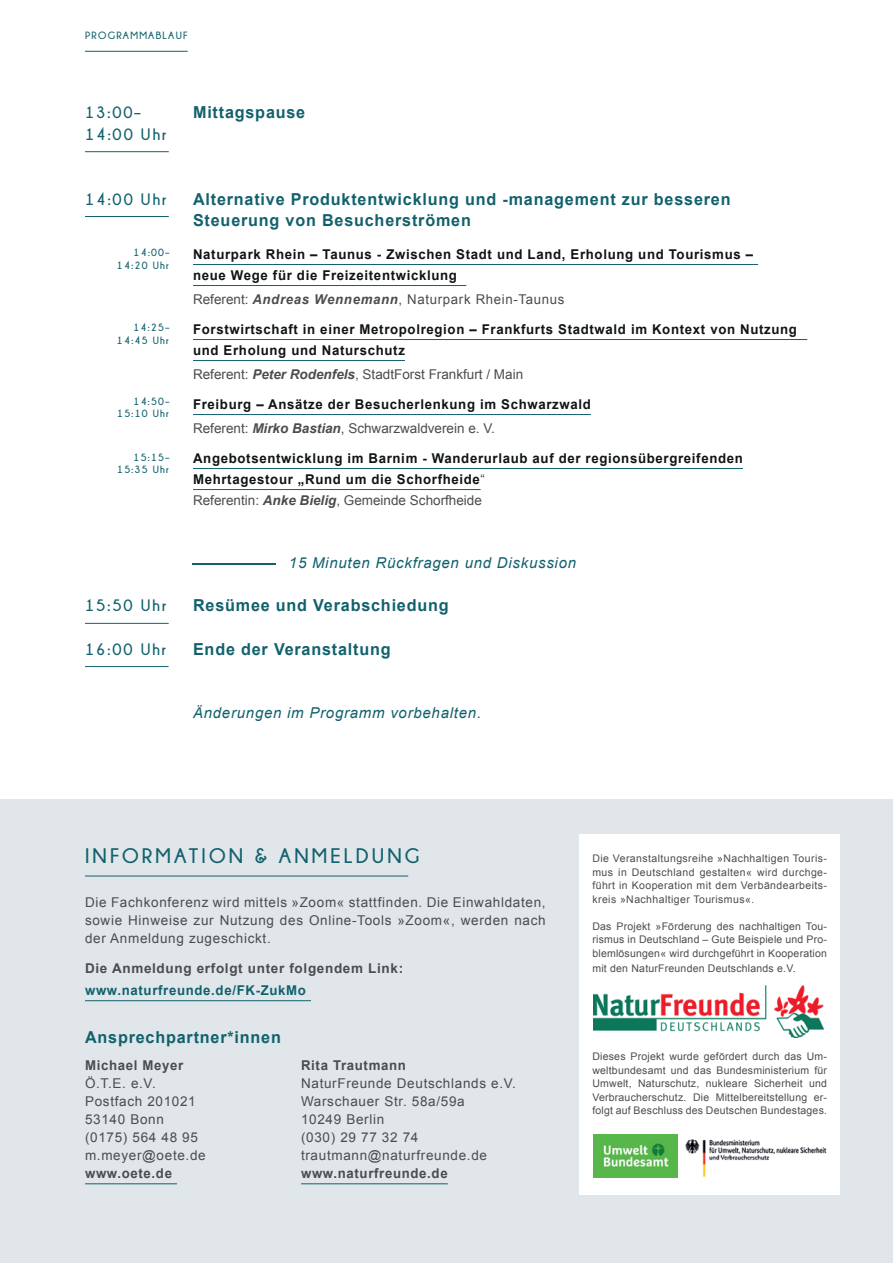
<style>
.page{position:relative;width:893px;height:1263px;background:#fff}
.page>*{position:absolute;margin:0;border:0;box-sizing:border-box;transform-origin:0 0}
.t1{font:700 21px "Champagne&Limousines";letter-spacing:.15em;color:#11616d}
.t2{font:700 16.5px/21px "Arial";letter-spacing:.05em;color:#11616d}
.t3{font:700 16.5px "Champagne&Limousines";letter-spacing:.12em;color:#11616d}
.t4{font:italic 15px "Arial";letter-spacing:.05em;color:#11616d;scale:10 1}
.t5{font:italic 15px "Arial";letter-spacing:.05em;color:#11616d}
.t6{font:700 13.5px/21px "Arial";letter-spacing:.05em;color:#101414}
.t7{font:13.5px/18px "Arial";letter-spacing:.05em;color:#4b4c4d;text-align:justify}
.t8{font:700 13.5px "Arial";letter-spacing:.05em;color:#4b4c4d}
.t9{font:13.5px "Arial";color:#4b4c4d}
.t10{font:700 13.5px "Arial";letter-spacing:.05em;color:#11616d}
.t11{font:10.5px/13.5px "Arial";letter-spacing:.02em;color:#4b4c4d;text-align:justify}
.t12{font:700 10.5px/12.6px "Champagne&Limousines";letter-spacing:.12em;color:#11616d;text-align:right}
.s1{font-weight:700;font-style:italic}
.s2{font-weight:400;color:#4b4c4d}
.s3{font-style:italic;color:#4b4c4d}
</style>
<div class="page">
<div style="left:0;top:799px;width:893px;height:464px;background:#e0e6e9"></div>
<hr style="left:85px;top:51px;width:103px;height:1px;background:#11616d">
<hr style="left:85px;top:151px;width:84px;height:1px;background:#11616d">
<hr style="left:85px;top:216px;width:84px;height:1px;background:#11616d">
<hr style="left:193px;top:264px;width:565px;height:1px;background:#11616d">
<hr style="left:193px;top:285px;width:273px;height:1px;background:#11616d">
<hr style="left:193px;top:339px;width:614px;height:1px;background:#11616d">
<hr style="left:193px;top:360px;width:212px;height:1px;background:#11616d">
<hr style="left:193px;top:414px;width:398px;height:1px;background:#11616d">
<hr style="left:193px;top:468px;width:550px;height:1px;background:#11616d">
<hr style="left:193px;top:489px;width:288px;height:1px;background:#11616d">
<hr style="left:85px;top:623px;width:84px;height:1px;background:#11616d">
<hr style="left:85px;top:666px;width:84px;height:1px;background:#11616d">
<hr style="left:85px;top:1000px;width:226px;height:1px;background:#11616d">
<hr style="left:85px;top:876px;width:323px;height:1px;background:#11616d">
<hr style="left:85px;top:1183px;width:92px;height:1px;background:#11616d">
<hr style="left:301px;top:1183px;width:147px;height:1px;background:#11616d">
<div style="left:580px;top:834px;width:260px;height:361px;background:#fff"></div>
<img style="left:593px;top:985px;width:231px;height:53px">
<img style="left:593px;top:1135px;width:85px;height:42px">
<img style="left:685px;top:1139px;width:142px;height:38px">
<p class="t12" style="left:85px;top:29px;width:104px">PROGRAMMABLAUF</p>
<h2 class="t3" style="left:85px;top:103px;width:57px">13:00–</h2>
<h2 class="t2" style="left:193px;top:102px;width:114px">Mittagspause</h2>
<h2 class="t3" style="left:85px;top:125px;width:83px">14:00 Uhr</h2>
<h2 class="t3" style="left:85px;top:190px;width:83px">14:00 Uhr</h2>
<h2 class="t2" style="left:193px;top:189px;width:539px">Alternative Produktentwicklung und -management zur besseren<br>Steuerung von Besucherströmen</h2>
<p class="t6" style="left:193px;top:244px;width:562px">Naturpark Rhein – Taunus - Zwischen Stadt und Land, Erholung und Tourismus – neue Wege für die Freizeitentwicklung</p>
<p class="t7" style="left:193px;top:290px;width:373px">Referent: <span class="s1">Andreas Wennemann</span>, Naturpark Rhein-Taunus</p>
<p class="t6" style="left:193px;top:319px;width:605px">Forstwirtschaft in einer Metropolregion – Frankfurts Stadtwald im Kontext von Nutzung und Erholung und Naturschutz</p>
<p class="t9" style="left:193px;top:365px;width:332px">Referent: <span class="s1">Peter Rodenfels</span>, StadtForst Frankfurt / Main</p>
<p class="t6" style="left:193px;top:392px;width:399px;line-height:24px">Freiburg – Ansätze der Besucherlenkung im Schwarzwald<br><span class="s2">Referent:</span> <span class="s3">Mirko Bastian</span><span class="s2">, Schwarzwaldverein e. V.</span></p>
<p class="t6" style="left:193px;top:448px;width:551px">Angebotsentwicklung im Barnim - Wanderurlaub auf der regionsübergreifenden<br>Mehrtagestour „Rund um die Schorfheide<span class="s2">“<br>Referentin:</span> <span class="s3">Anke Bielig</span><span class="s2">, Gemeinde Schorfheide</span></p>
<p class="t12" style="left:117px;top:246px;width:54px">14:00–<br>14:20 Uhr</p>
<p class="t12" style="left:117px;top:321px;width:54px">14:25–<br>14:45 Uhr</p>
<p class="t12" style="left:117px;top:395px;width:53px">14:50–<br>15:10 Uhr</p>
<p class="t12" style="left:117px;top:451px;width:54px">15:15–<br>15:35 Uhr</p>
<h3 class="t4" style="left:193px;top:553px;width:40px">– 15 Minuten Rückfragen und Diskussion</h3>
<h2 class="t3" style="left:85px;top:596px;width:83px">15:50 Uhr</h2>
<h2 class="t2" style="left:193px;top:596px;width:257px">Resümee und Verabschiedung</h2>
<h2 class="t3" style="left:85px;top:640px;width:83px">16:00 Uhr</h2>
<h2 class="t2" style="left:193px;top:639px;width:199px">Ende der Veranstaltung</h2>
<h3 class="t5" style="left:193px;top:703px;width:290px">Änderungen im Programm vorbehalten.</h3>
<h1 class="t1" style="left:85px;top:844px;width:336px">INFORMATION &amp; ANMELDUNG</h1>
<p class="t7" style="left:85px;top:893px;width:462px">Die Fachkonferenz wird mittels »Zoom« stattfinden. Die Einwahldaten, sowie Hinweise zur Nutzung des Online-Tools »Zoom«, werden nach der Anmeldung zugeschickt.</p>
<p class="t8" style="left:85px;top:959px;width:320px">Die Anmeldung erfolgt unter folgendem Link:</p>
<p class="t10" style="left:85px;top:981px;width:222px">www.naturfreunde.de/FK-ZukMo</p>
<h2 class="t2" style="left:85px;top:1027px;width:197px">Ansprechpartner*innen</h2>
<p class="t8" style="left:85px;top:1056px;width:100px">Michael Meyer</p>
<p class="t8" style="left:301px;top:1056px;width:106px">Rita Trautmann</p>
<p class="t7" style="left:85px;top:1074px;width:72px">Ö.T.E. e.V.</p>
<p class="t7" style="left:301px;top:1074px;width:216px">NaturFreunde Deutschlands e.V.</p>
<p class="t7" style="left:85px;top:1092px;width:112px">Postfach 201021</p>
<p class="t7" style="left:301px;top:1092px;width:165px">Warschauer Str. 58a/59a</p>
<p class="t7" style="left:85px;top:1110px;width:80px">53140 Bonn</p>
<p class="t7" style="left:301px;top:1110px;width:85px">10249 Berlin</p>
<p class="t7" style="left:85px;top:1128px;width:114px">(0175) 564 48 95</p>
<p class="t7" style="left:301px;top:1128px;width:119px">(030) 29 77 32 74</p>
<p class="t7" style="left:85px;top:1146px;width:122px">m.meyer@oete.de</p>
<p class="t7" style="left:301px;top:1146px;width:187px">trautmann@naturfreunde.de</p>
<p class="t8" style="left:85px;top:1164px;width:88px">www.oete.de</p>
<p class="t8" style="left:301px;top:1164px;width:148px">www.naturfreunde.de</p>
<p class="t11" style="left:592px;top:852px;width:236px">Die Veranstaltungsreihe »Nachhaltigen Touris&shy;mus in Deutschland gestalten« wird durchge&shy;führt in Kooperation mit dem Verbändearbeits&shy;kreis »Nachhaltiger Tourismus«.</p>
<p class="t11" style="left:592px;top:919px;width:236px">Das Projekt »Förderung des nachhaltigen Tou&shy;rismus in Deutschland – Gute Beispiele und Pro&shy;blemlösungen« wird durchgeführt in Kooperation</p>
<p class="t11" style="left:592px;top:961px;width:205px">mit den NaturFreunden Deutschlands e.V.</p>
<p class="t11" style="left:592px;top:1050px;width:236px">Dieses Projekt wurde gefördert durch das Um&shy;weltbundesamt und das Bundesministerium für Umwelt, Naturschutz, nukleare Sicherheit und Verbraucherschutz. Die Mittelbereitstellung er&shy;folgt auf Beschluss des Deutschen Bundestages.</p>
</div>
